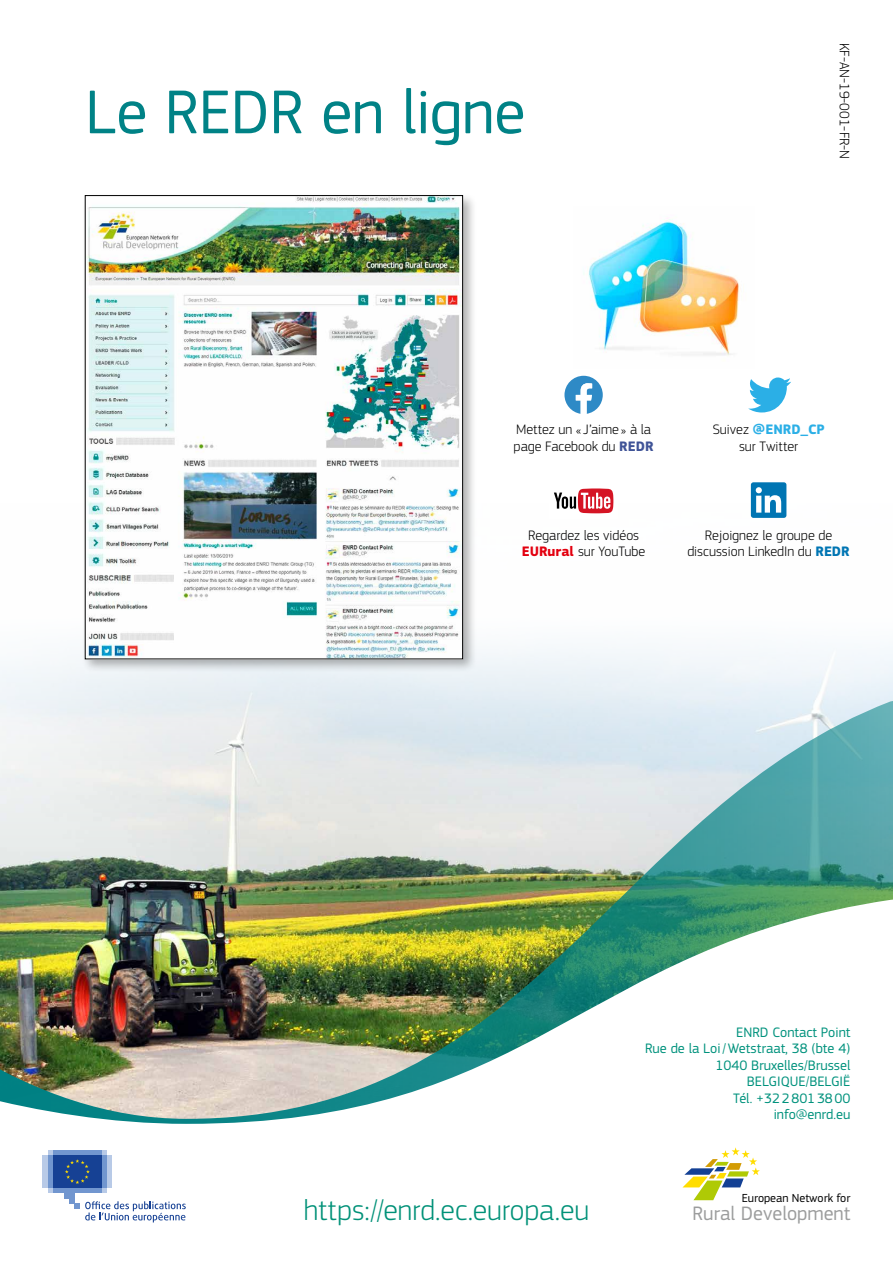
<style>
.page{position:relative;width:893px;height:1263px;background:#fff}
.page>*{position:absolute;margin:0;border:0;box-sizing:border-box;transform-origin:0 0}
.t1{font:64.35px "EC Square Sans Pro";letter-spacing:-.005em;color:#008286}
.t2{font:300 30px "EC Square Sans Pro";color:#009178}
.t3{font:20.25px "EC Square Sans Pro";color:#9c9d9d}
.t4{font:300 14.25px/16.5px "EC Square Sans Pro";color:#000;text-align:center}
.t5{font:14.25px/16.5px "EC Square Sans Pro";color:#00927d;text-align:right}
.t6{font:12.15px "EC Square Sans Pro";color:#000}
.s1{font-weight:700;color:#3f5397}
.s2{font-weight:700;color:#2bafe6}
.s3{font-weight:700;color:#e3000f}
.s4{font-weight:700;color:#0075b3}
</style>
<div class="page">
<svg style="left:0;top:697px;width:893px;height:202px;background:#b9cdca"></svg>
<img style="left:0;top:899px;width:893px;height:324px">
<svg style="left:682px;top:1147px;width:78px;height:53px"></svg>
<img style="left:583px;top:218px;width:157px;height:138px">
<svg style="left:748px;top:377px;width:43px;height:35px"></svg>
<svg style="left:554px;top:488px;width:59px;height:25px"></svg>
<div style="left:751px;top:482px;width:35px;height:36px;background:#0075b3;border-radius:3px"></div>
<svg style="left:756px;top:487px;width:25px;height:26px"></svg>
<div style="left:82px;top:192px;width:395px;height:481px;background:#000;opacity:.3"></div>
<img style="left:87px;top:197px;width:374px;height:460px">
<svg style="left:564px;top:376px;width:39px;height:38px"></svg>
<svg style="left:48px;top:1188px;width:59px;height:5px"></svg>
<svg style="left:48px;top:1150px;width:59px;height:5px"></svg>
<div style="left:53px;top:1150px;width:48px;height:5px;background:#7196cf"></div>
<div style="left:53px;top:1188px;width:48px;height:5px;background:#7196cf"></div>
<div style="left:101px;top:1155px;width:6px;height:33px;background:#7196cf"></div>
<div style="left:107px;top:1155px;width:5px;height:33px;background:#b8cae7"></div>
<div style="left:48px;top:1155px;width:5px;height:33px;background:#7196cf"></div>
<div style="left:43px;top:1155px;width:5px;height:33px;background:#b8cae7"></div>
<div style="left:64px;top:1188px;width:11px;height:10px;background:#7196cf"></div>
<div style="left:69px;top:1188px;width:6px;height:16px;background:#7196cf"></div>
<div style="left:53px;top:1155px;width:48px;height:33px;background:#164194"></div>
<svg style="left:65px;top:1159px;width:25px;height:25px"></svg>
<svg style="left:75px;top:1201px;width:111px;height:21px"></svg>
<h1 class="t1" style="left:85px;top:75px;width:442px">Le REDR en ligne</h1>
<p class="t4" style="left:853px;top:43px;width:118px;rotate:90deg">KF-AN-19-001-FR-N</p>
<p class="t4" style="left:514px;top:421px;width:142px;text-align:left">Mettez un « J’aime » à la page Facebook du <span class="s1">REDR</span></p>
<p class="t4" style="left:713px;top:421px;width:113px">Suivez <span class="s2">@ENRD_CP </span>sur Twitter</p>
<p class="t4" style="left:522px;top:527px;width:125px">Regardez les vidéos<br><span class="s3">EURural</span> sur YouTube</p>
<p class="t4" style="left:687px;top:527px;width:164px">Rejoignez le groupe de discussion LinkedIn du <span class="s4">REDR</span></p>
<h2 class="t2" style="left:304px;top:1193px;width:287px">https://enrd.ec.europa.eu</h2>
<p class="t5" style="left:645px;top:1024px;width:207px">ENRD Contact Point<br>Rue de la Loi/Wetstraat, 38 (bte 4)<br>1040 Bruxelles/Brussel<br>BELGIQUE/BELGIË<br>Tél. +3228013800<br>info@enrd.eu</p>
<p class="t6" style="left:742px;top:1191px;width:110px">European Network for</p>
<h3 class="t3" style="left:692px;top:1201px;width:159px">Rural Development</h3>
</div>
